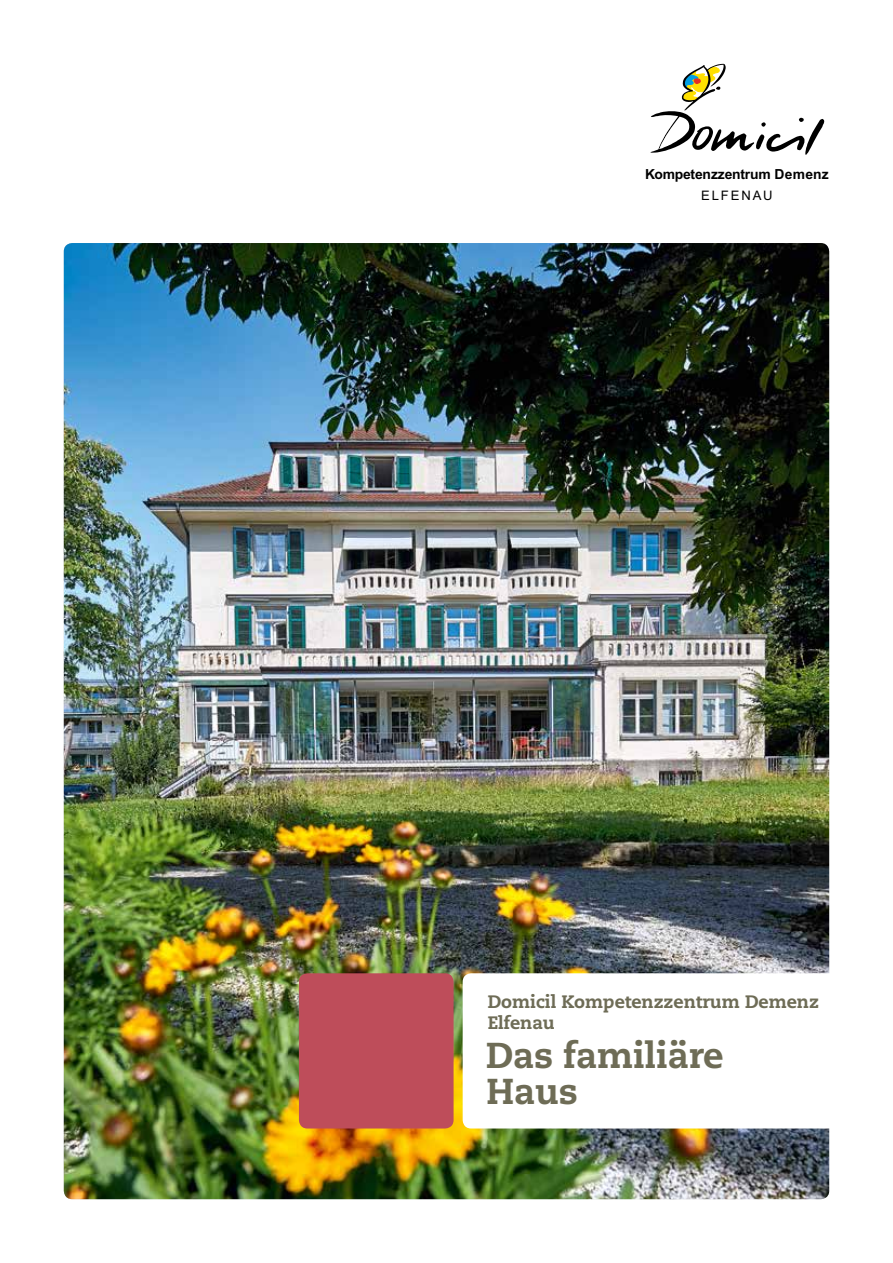
<style>
.page{position:relative;width:893px;height:1263px;background:#fff}
.page>*{position:absolute;margin:0;border:0;box-sizing:border-box;transform-origin:0 0}
.t1{font:800 36px/36px "Caecilia LT Std";letter-spacing:-.005em;color:#6e6c56}
.t2{font:800 18px/21px "Caecilia LT Std";letter-spacing:-.005em;color:#6e6c56}
.t3{font:700 13.95px "Arial";letter-spacing:-.01em;color:#000}
.t4{font:13.05px "Arial";letter-spacing:.145em;color:#000}
</style>
<div class="page">
<img style="left:64px;top:243px;width:765px;height:956px">
<svg style="left:650px;top:64px;width:175px;height:91px"></svg>
<div style="left:299px;top:973px;width:155px;height:155px;background:#be4d5a;border-radius:9px"></div>
<svg style="left:463px;top:973px;width:366px;height:155px"></svg>
<p class="t3" style="left:645px;top:165px;width:185px">Kompetenzzentrum Demenz</p>
<p class="t4" style="left:701px;top:187px;width:73px">ELFENAU</p>
<p class="t2" style="left:488px;top:991px;width:333px">Domicil Kompetenzzentrum Demenz<br>Elfenau</p>
<h1 class="t1" style="left:486px;top:1037px;width:239px">Das familiäre<br>Haus</h1>
</div>
